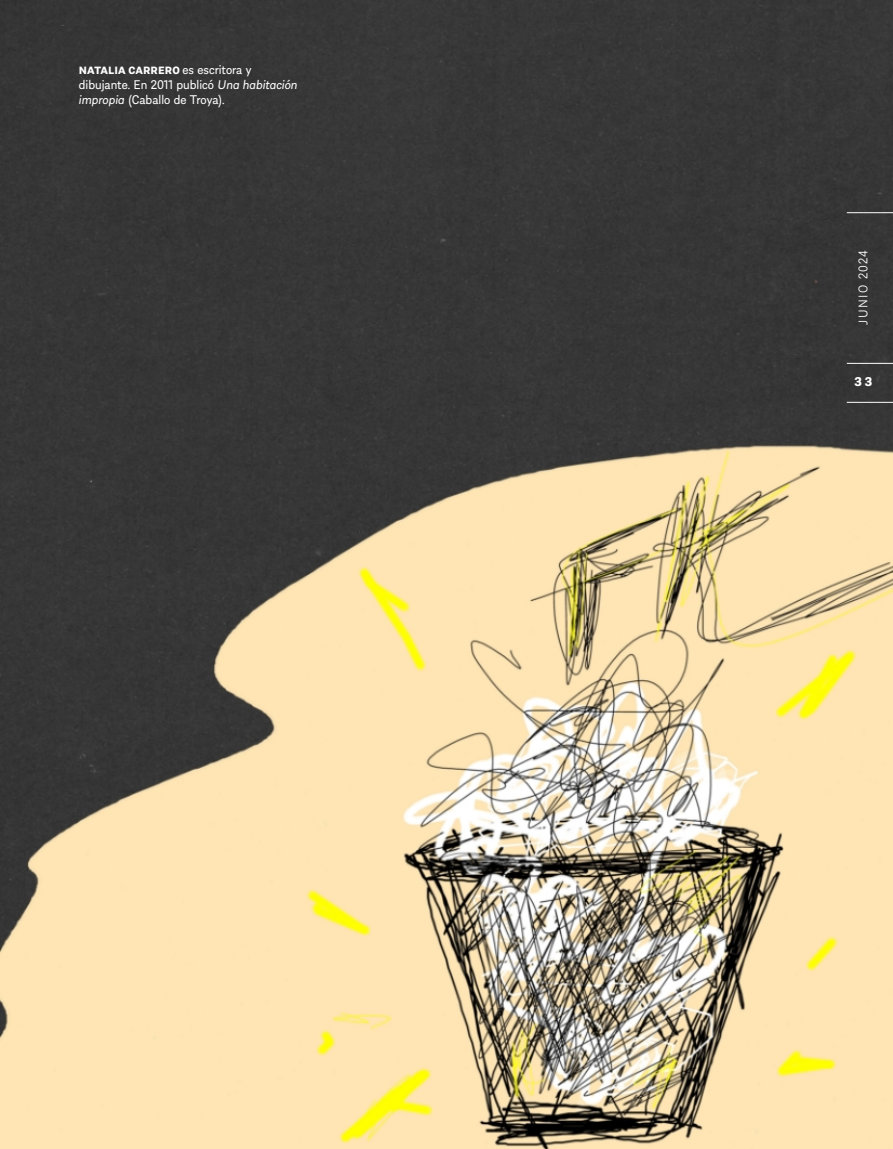
<style>
.page{position:relative;width:893px;height:1149px;background:#fff}
.page>*{position:absolute;margin:0;border:0;box-sizing:border-box;transform-origin:0 0}
.t1{font:13.5px/15px "Almanach";color:#fff}
.t2{font:300 13.5px "Almanach";letter-spacing:.1em;color:#fff}
.t3{font:700 13.5px "Almanach";color:#fff}
.t4{font:700 11.25px "Almanach";letter-spacing:.01em;color:#fff}
.s1{font-weight:400;font-size:13.5px}
.s2{font-style:italic}
</style>
<div class="page">
<img style="left:0;top:0;width:893px;height:1148px">
<hr style="left:847px;top:212px;width:46px;height:1px;background:#fff">
<hr style="left:847px;top:402px;width:46px;height:1px;background:#fff">
<hr style="left:847px;top:363px;width:46px;height:1px;background:#fff">
<p class="t4" style="left:79px;top:64px;width:174px">NATALIA CARRERO <span class="s1">es escritora y</span></p>
<p class="t1" style="left:79px;top:79px;width:220px">dibujante. En 2011 publicó <span class="s2">Una habitación impropia</span> (Caballo de Troya).</p>
<p class="t2" style="left:855px;top:325px;width:76px;rotate:-90deg">JUNIO 2024</p>
<p class="t3" style="left:855px;top:374px;width:19px">33</p>
</div>
